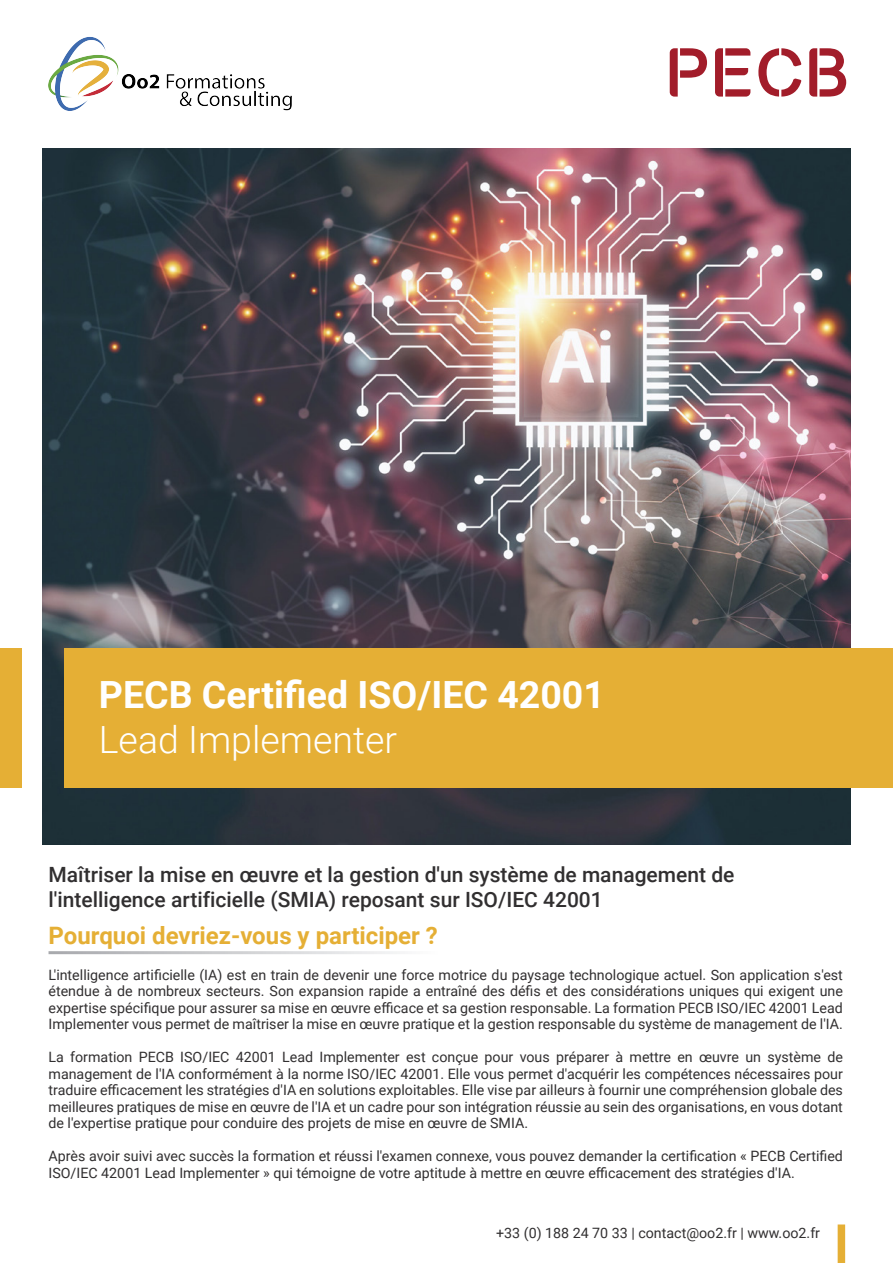
<style>
.page{position:relative;width:893px;height:1263px;background:#fff}
.page>*{position:absolute;margin:0;border:0;box-sizing:border-box;transform-origin:0 0}
.t1{font:700 37.5px "Roboto";color:#fff}
.t2{font:300 37.5px "Roboto";color:#fff}
.t3{font:700 24px "Roboto";color:#e5af35}
.t4{font:500 21px/25.2px "Roboto";color:#312f30}
.Bullet_Points{font:14.25px/16.5px "Roboto";color:#312f30;text-align:justify}
</style>
<div class="page">
<img style="left:43px;top:149px;width:807px;height:696px">
<div style="left:65px;top:648px;width:828px;height:140px;background:#e5af35"></div>
<div style="left:0;top:648px;width:21px;height:140px;background:#e5af35"></div>
<svg style="left:670px;top:48px;width:37px;height:49px"></svg>
<svg style="left:715px;top:48px;width:35px;height:49px"></svg>
<svg style="left:758px;top:48px;width:43px;height:49px"></svg>
<svg style="left:809px;top:48px;width:37px;height:49px"></svg>
<img style="left:48px;top:37px;width:244px;height:74px">
<div style="left:838px;top:1224px;width:7px;height:39px;background:#e5af35"></div>
<p class="t1" style="left:99px;top:668px;width:508px">PECB Certified ISO/IEC 42001</p>
<p class="t2" style="left:99px;top:713px;width:300px">Lead Implementer</p>
<p class="t4" style="left:49px;top:861px;width:687px">Maîtriser la mise en œuvre et la gestion d'un système de management de l'intelligence artificielle (SMIA) reposant sur ISO/IEC 42001</p>
<p class="t3" style="left:49px;top:918px;width:391px">Pourquoi devriez-vous y participer ?</p>
<p class="Bullet_Points" style="left:49px;top:966px;width:796px">L'intelligence artificielle (IA) est en train de devenir une force motrice du paysage technologique actuel. Son application s'est étendue à de nombreux secteurs. Son expansion rapide a entraîné des défis et des considérations uniques qui exigent une expertise spécifique pour assurer sa mise en œuvre efficace et sa gestion responsable. La formation PECB ISO/IEC 42001 Lead Implementer vous permet de maîtriser la mise en œuvre pratique et la gestion responsable du système de management de l'IA.</p>
<p class="Bullet_Points" style="left:49px;top:1048px;width:796px">La formation PECB ISO/IEC 42001 Lead Implementer est conçue pour vous préparer à mettre en œuvre un système de management de l'IA conformément à la norme ISO/IEC 42001. Elle vous permet d'acquérir les compétences nécessaires pour traduire efficacement les stratégies d'IA en solutions exploitables. Elle vise par ailleurs à fournir une compréhension globale des meilleures pratiques de mise en œuvre de l'IA et un cadre pour son intégration réussie au sein des organisations, en vous dotant de l'expertise pratique pour conduire des projets de mise en œuvre de SMIA.</p>
<p class="Bullet_Points" style="left:49px;top:1147px;width:796px">Après avoir suivi avec succès la formation et réussi l'examen connexe, vous pouvez demander la certification « PECB Certified<br>ISO/IEC 42001 Lead Implementer » qui témoigne de votre aptitude à mettre en œuvre efficacement des stratégies d'IA.</p>
<p class="Bullet_Points" style="left:496px;top:1224px;width:325px">+33 (0) 188 24 70 33 | contact@oo2.fr | www.oo2.fr</p>
</div>
